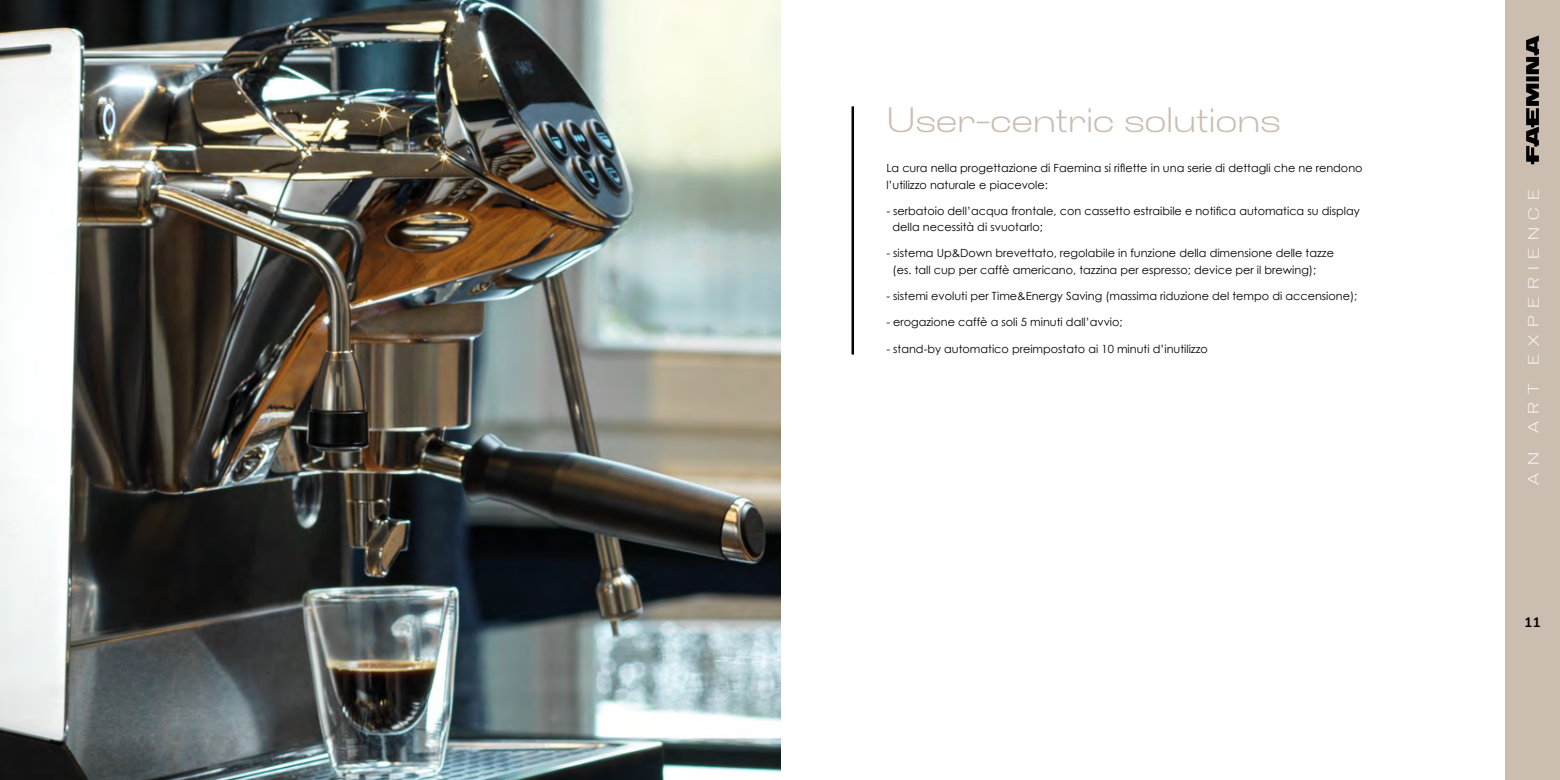
<style>
.page{position:relative;width:1560px;height:780px;background:#fff}
.page>*{position:absolute;margin:0;border:0;box-sizing:border-box;transform-origin:0 0}
.t1{font:300 35px "Cairoli Classic Extended";color:#cbbdaf}
.t2{font:300 15px "Cairoli Classic Extended";letter-spacing:.5em;color:#fff}
.t3{font:700 13.75px "Muli";color:#000}
.t4{font:11.25px/16.2px "Century Gothic";color:#000}
</style>
<div class="page">
<img style="left:0;top:0;width:780px;height:780px">
<div style="left:1504px;top:0;width:55px;height:780px;background:#cbbdaf"></div>
<div style="left:1525px;top:76px;width:13px;height:5px;background:#000"></div>
<svg style="left:1526px;top:84px;width:12px;height:80px"></svg>
<svg style="left:1526px;top:35px;width:12px;height:39px"></svg>
<hr style="left:851px;top:106px;width:3px;height:248px;background:#000">
<p class="t1" style="left:886px;top:95px;width:396px">User-centric solutions</p>
<p class="t4" style="left:886px;top:160px;width:477px">La cura nella progettazione di Faemina si riflette in una serie di dettagli che ne rendono l’utilizzo naturale e piacevole:</p>
<p class="t4" style="left:886px;top:202px;width:475px">- serbatoio dell’acqua frontale, con cassetto estraibile e notifica automatica su display</p>
<p class="t4" style="left:892px;top:219px;width:152px">della necessità di svuotarlo;</p>
<p class="t4" style="left:886px;top:245px;width:449px">- sistema Up&amp;Down brevettato, regolabile in funzione della dimensione delle tazze</p>
<p class="t4" style="left:892px;top:261px;width:425px">(es. tall cup per caffè americano, tazzina per espresso; device per il brewing);</p>
<p class="t4" style="left:886px;top:287px;width:472px">- sistemi evoluti per Time&amp;Energy Saving (massima riduzione del tempo di accensione);</p>
<p class="t4" style="left:886px;top:314px;width:238px">- erogazione caffè a soli 5 minuti dall’avvio;</p>
<p class="t4" style="left:886px;top:340px;width:323px">- stand-by automatico preimpostato ai 10 minuti d’inutilizzo</p>
<p class="t2" style="left:1522px;top:364px;width:178px;rotate:-90deg">EXPERIENCE</p>
<p class="t2" style="left:1522px;top:433px;width:51px;rotate:-90deg">ART</p>
<p class="t2" style="left:1522px;top:484px;width:34px;rotate:-90deg">A N</p>
<p class="t3" style="left:1523px;top:612px;width:18px">11</p>
</div>
